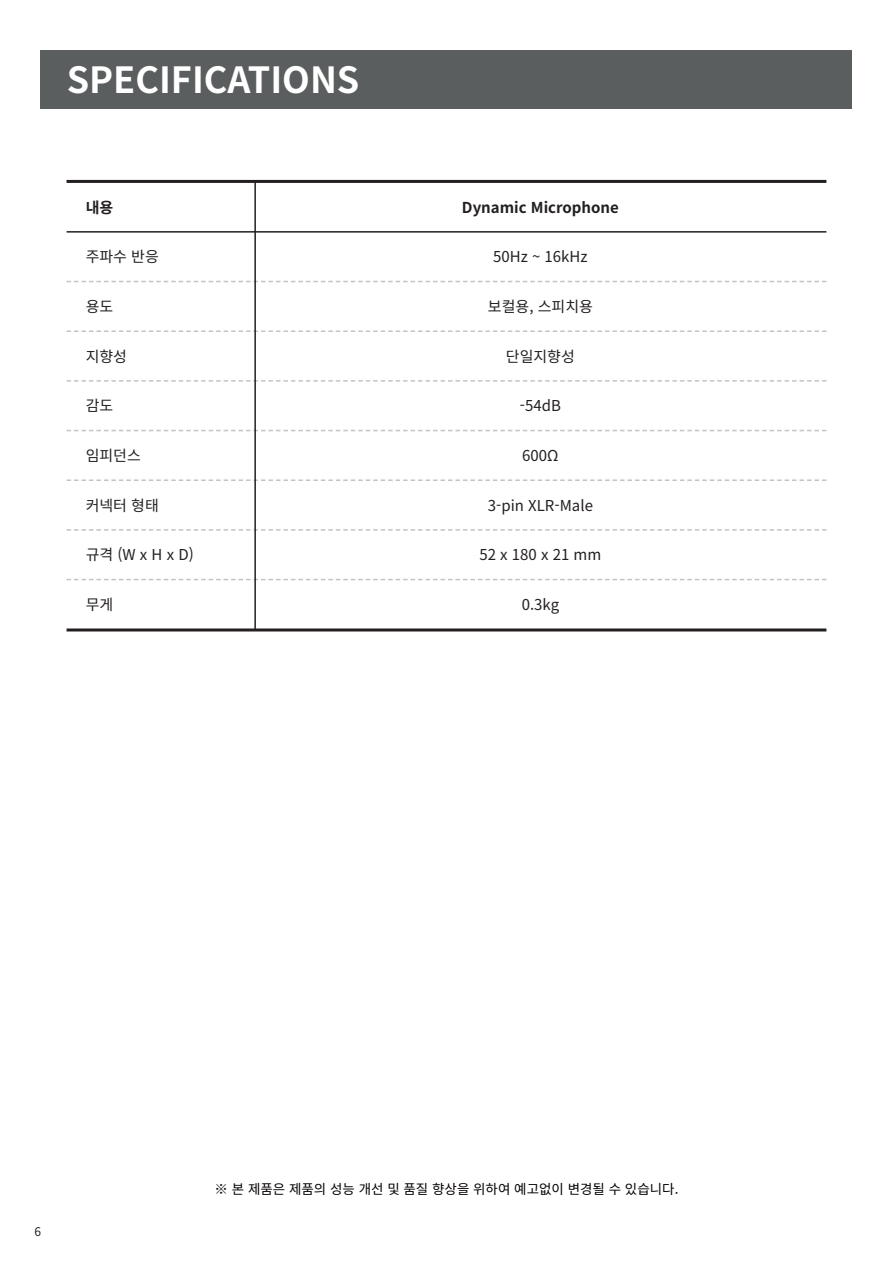
<style>
.page{position:relative;width:893px;height:1263px;background:#fff}
.page>*{position:absolute;margin:0;border:0;box-sizing:border-box;transform-origin:0 0}
.t1{font:700 36px "Noto Sans CJ Kkr";color:#fff}
.t2{font:15px "Noto Sans CJ Kkr";color:#231f20}
.t3{font:700 15px "Noto Sans CJ Kkr";color:#231f20}
.t4{font:13.5px "Noto Sans CJ Kkr";color:#050000}
.t5{font:12px "Noto Sans CJ Kkr";color:#231f20}
</style>
<div class="page">
<div style="left:41px;top:51px;width:811px;height:58px;background:#5a5e5f"></div>
<hr style="left:67px;top:180px;width:759px;height:3px;background:#231f20">
<hr style="left:67px;top:231px;width:759px;height:2px;background:#231f20">
<svg style="left:67px;top:281px;width:759px;height:1px"></svg>
<svg style="left:67px;top:330px;width:759px;height:2px"></svg>
<svg style="left:67px;top:380px;width:759px;height:2px"></svg>
<svg style="left:67px;top:430px;width:759px;height:1px"></svg>
<hr style="left:67px;top:628px;width:759px;height:3px;background:#231f20">
<svg style="left:67px;top:479px;width:759px;height:2px"></svg>
<svg style="left:67px;top:529px;width:759px;height:2px"></svg>
<svg style="left:67px;top:579px;width:759px;height:1px"></svg>
<hr style="left:254px;top:181px;width:2px;height:449px;background:#231f20">
<h1 class="t1" style="left:67px;top:60px;width:294px">SPECIFICATIONS</h1>
<p class="t3" style="left:86px;top:199px;width:29px">내용</p>
<p class="t2" style="left:86px;top:248px;width:75px">주파수 반응</p>
<p class="t2" style="left:493px;top:248px;width:96px">50Hz ~ 16kHz</p>
<p class="t2" style="left:86px;top:298px;width:29px">용도</p>
<p class="t2" style="left:488px;top:298px;width:106px">보컬용, 스피치용</p>
<p class="t2" style="left:86px;top:348px;width:43px">지향성</p>
<p class="t2" style="left:506px;top:348px;width:70px">단일지향성</p>
<p class="t2" style="left:86px;top:397px;width:29px">감도</p>
<p class="t2" style="left:520px;top:397px;width:43px">-54dB</p>
<p class="t3" style="left:462px;top:199px;width:158px">Dynamic Microphone</p>
<p class="t2" style="left:86px;top:447px;width:57px">임피던스</p>
<p class="t2" style="left:86px;top:497px;width:75px">커넥터 형태</p>
<p class="t2" style="left:522px;top:447px;width:38px">600Ω</p>
<p class="t2" style="left:488px;top:497px;width:107px">3-pin XLR-Male</p>
<p class="t2" style="left:86px;top:546px;width:110px">규격 (W x H x D)</p>
<p class="t2" style="left:479px;top:546px;width:123px">52 x 180 x 21 mm</p>
<p class="t2" style="left:86px;top:596px;width:29px">무게</p>
<p class="t2" style="left:522px;top:596px;width:39px">0.3kg</p>
<p class="t5" style="left:34px;top:1225px;width:8px">6</p>
<p class="t4" style="left:215px;top:1182px;width:465px">※ 본 제품은 제품의 성능 개선 및 품질 향상을 위하여 예고없이 변경될 수 있습니다.</p>
</div>
